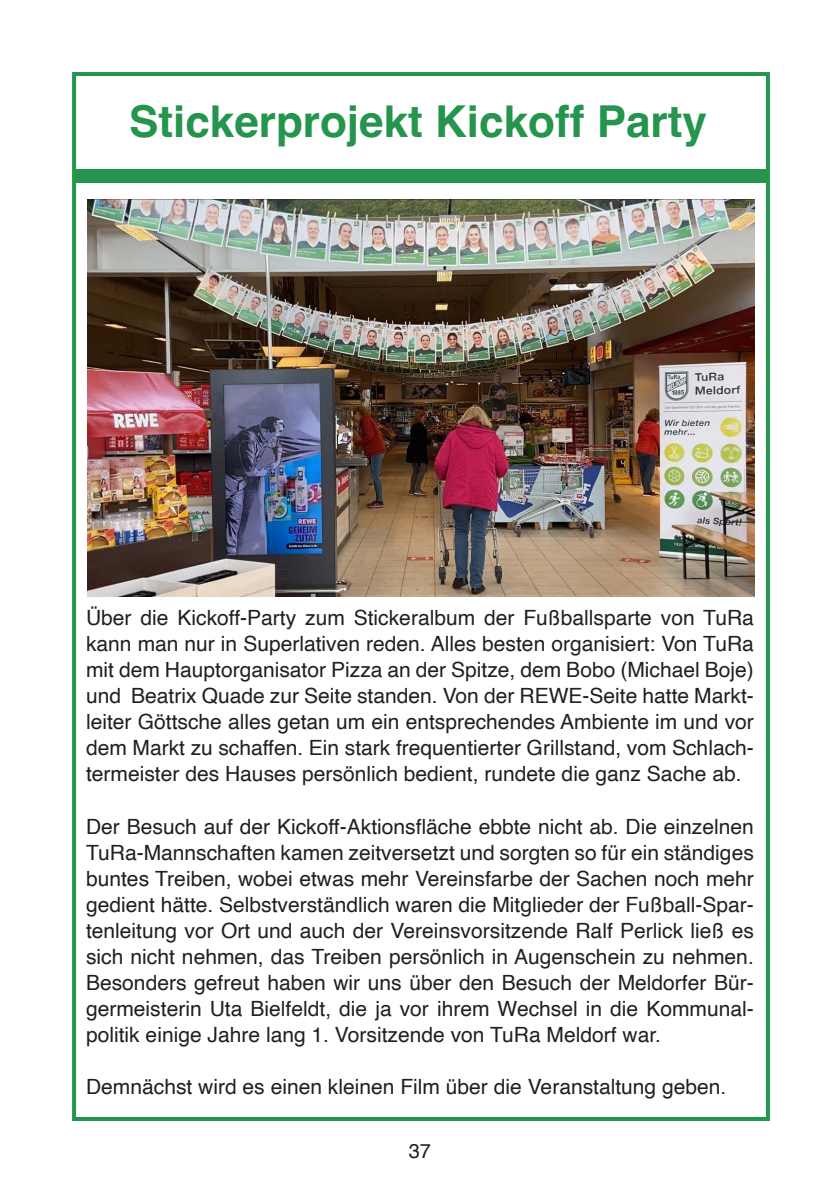
<style>
.page{position:relative;width:840px;height:1191px;background:#fff}
.page>*{position:absolute;margin:0;border:0;box-sizing:border-box;transform-origin:0 0}
.t1{font:700 44px "Helvetica";color:#25944d}
.t2{font:21px/26px "Helvetica";color:#231f20;text-align:justify}
.t3{font:20px "Helvetica";color:#231f20}
</style>
<div class="page">
<div style="left:73px;top:169px;width:695px;height:13px;background:#25944d"></div>
<div style="left:72px;top:72px;width:697px;height:1049px;border:4px solid #25944d"></div>
<img style="left:87px;top:200px;width:667px;height:396px">
<p class="t1" style="left:129px;top:95px;width:579px">Stickerprojekt Kickoff Party</p>
<p class="t2" style="left:86px;top:605px;width:669px">Über die Kickoff-Party zum Stickeralbum der Fußballsparte von TuRa kann man nur in Superlativen reden. Alles besten organisiert: Von TuRa mit dem Hauptorganisator Pizza an der Spitze, dem Bobo (Michael Boje) und Beatrix Quade zur Seite standen. Von der REWE-Seite hatte Markt&shy;leiter Göttsche alles getan um ein entsprechendes Ambiente im und vor dem Markt zu schaffen. Ein stark frequentierter Grillstand, vom Schlach&shy;termeister des Hauses persönlich bedient, rundete die ganz Sache ab.</p>
<p class="t2" style="left:86px;top:813px;width:669px">Der Besuch auf der Kickoff-Aktionsfläche ebbte nicht ab. Die einzelnen TuRa-Mannschaften kamen zeitversetzt und sorgten so für ein ständiges buntes Treiben, wobei etwas mehr Vereinsfarbe der Sachen noch mehr gedient hätte. Selbstverständlich waren die Mitglieder der Fußball-Spar&shy;tenleitung vor Ort und auch der Vereinsvorsitzende Ralf Perlick ließ es sich nicht nehmen, das Treiben persönlich in Augenschein zu nehmen.<br>Besonders gefreut haben wir uns über den Besuch der Meldorfer Bür&shy;germeisterin Uta Bielfeldt, die ja vor ihrem Wechsel in die Kommunal&shy;politik einige Jahre lang 1. Vorsitzende von TuRa Meldorf war.</p>
<p class="t2" style="left:86px;top:1073px;width:641px">Demnächst wird es einen kleinen Film über die Veranstaltung geben.</p>
<p class="t3" style="left:408px;top:1135px;width:24px">37</p>
</div>
